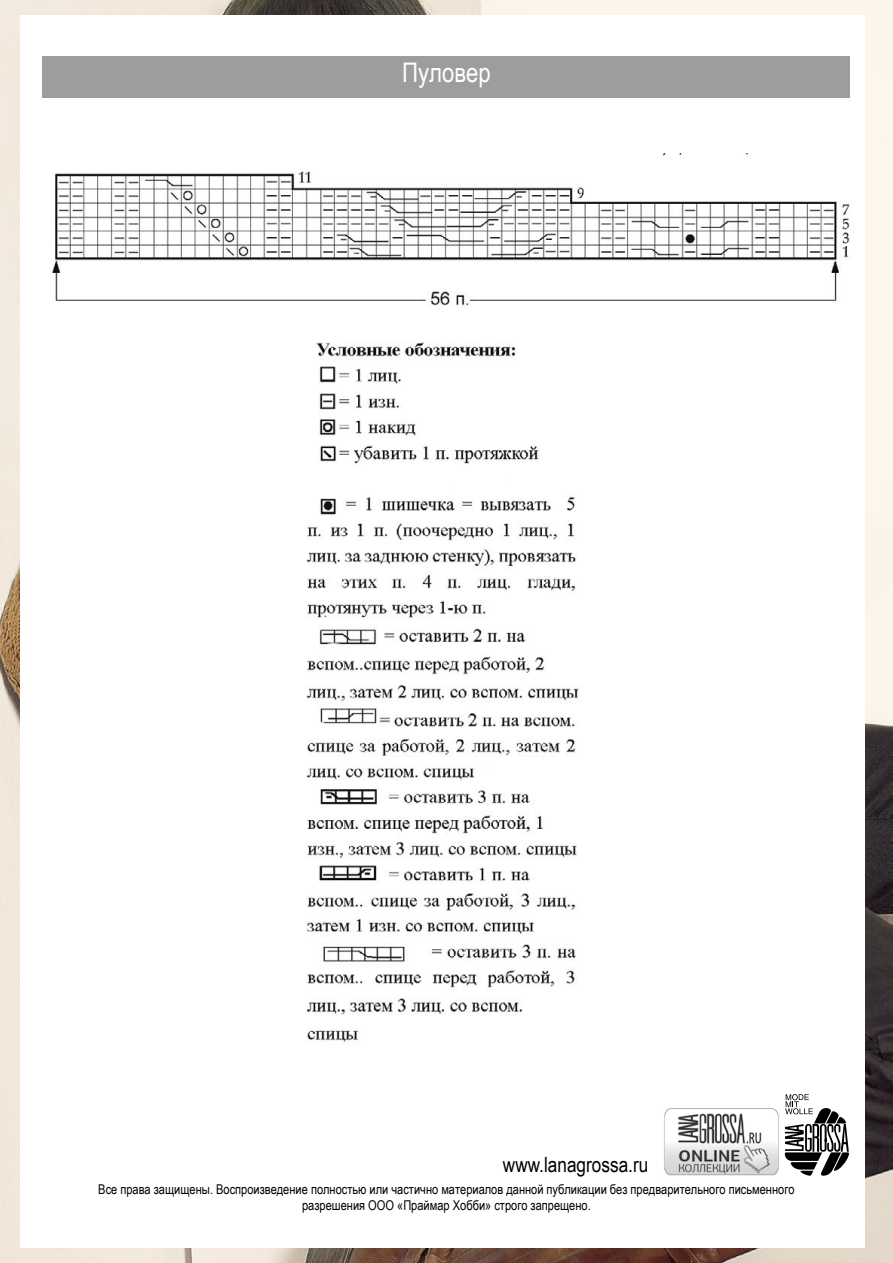
<style>
.page{position:relative;width:893px;height:1263px;background:#fff}
.page>*{position:absolute;margin:0;border:0;box-sizing:border-box;transform-origin:0 0}
.t1{font:27px "Arial Narrow";color:#fff}
.t2{font:21px "Arial Narrow";color:#000}
.t3{font:13.5px/16.2px "Arial Narrow";color:#000;text-align:center}
</style>
<div class="page">
<img style="left:0;top:0;width:893px;height:1263px">
<div style="left:20px;top:15px;width:845px;height:1232px;background:#fff"></div>
<div style="left:43px;top:56px;width:807px;height:42px;background:#9d9d9c"></div>
<svg style="left:785px;top:1094px;width:64px;height:82px"></svg>
<img style="left:664px;top:1106px;width:123px;height:70px">
<img style="left:52px;top:153px;width:798px;height:153px">
<img style="left:306px;top:342px;width:273px;height:701px">
<h1 class="t1" style="left:402px;top:53px;width:90px">Пуловер</h1>
<h2 class="t2" style="left:503px;top:1149px;width:147px">www.lanagrossa.ru</h2>
<p class="t3" style="left:98px;top:1181px;width:698px">Все права защищены. Воспроизведение полностью или частично материалов данной публикации без предварительного письменного разрешения ООО «Праймар Хобби» строго запрещено.</p>
</div>
